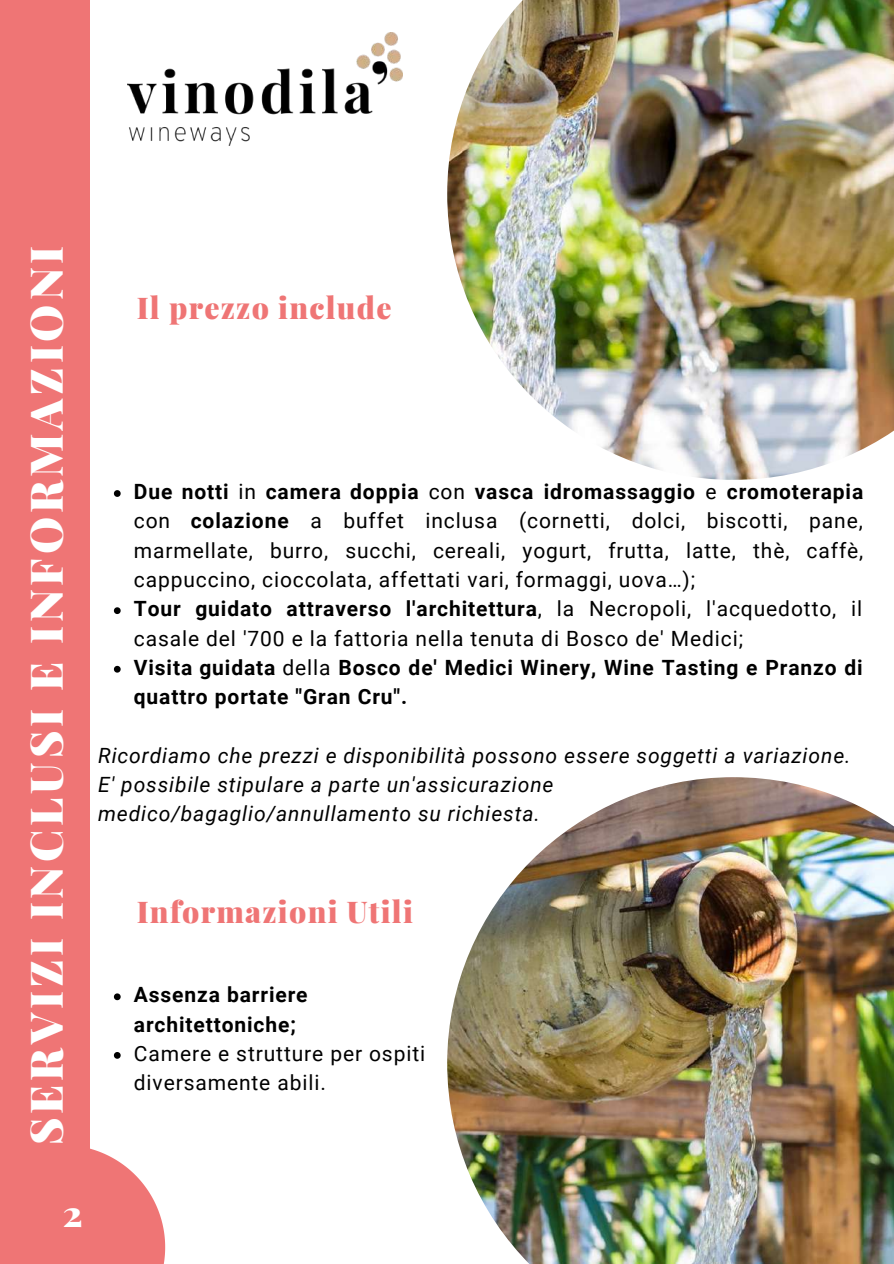
<style>
.page{position:relative;width:894px;height:1264px;background:#fff}
.page>*{position:absolute;margin:0;border:0;box-sizing:border-box;transform-origin:0 0}
.t1{font:900 45px "Playfair Display";letter-spacing:.085em;color:#fff}
.t2{font:900 36px "Playfair Display";color:#fff}
.t3{font:900 30px "Playfair Display";letter-spacing:.04em;color:#ef7575}
.t4{font:21px/29.2px "Roboto";letter-spacing:.045em;color:#000}
.t5{font:italic 21px/29.2px "Roboto";letter-spacing:.04em;color:#000}
.t6{font:700 21px/29.2px "Roboto";letter-spacing:.04em;color:#000}
.s1{font-weight:700}
</style>
<div class="page">
<div style="left:0;top:0;width:89px;height:1263px;background:#ef7575"></div>
<svg style="left:89px;top:1144px;width:76px;height:119px"></svg>
<img style="left:447px;top:0;width:446px;height:480px">
<svg style="left:114px;top:490px;width:7px;height:7px"></svg>
<svg style="left:114px;top:607px;width:7px;height:7px"></svg>
<svg style="left:114px;top:666px;width:7px;height:6px"></svg>
<svg style="left:114px;top:993px;width:7px;height:7px"></svg>
<svg style="left:114px;top:1052px;width:7px;height:6px"></svg>
<img style="left:447px;top:777px;width:446px;height:486px">
<img style="left:127px;top:33px;width:275px;height:113px">
<h1 class="t1" style="left:14px;top:1145px;width:901px;rotate:-90deg">SERVIZI INCLUSI E INFORMAZIONI</h1>
<h3 class="t3" style="left:137px;top:286px;width:256px">Il prezzo include</h3>
<p class="t4" style="left:134px;top:477px;width:730px"><span class="s1">Due notti</span> in <span class="s1">camera doppia</span> con <span class="s1">vasca idromassaggio</span> e <span class="s1">cromoterapia </span>con <span class="s1">colazione</span> a buffet inclusa (cornetti, dolci, biscotti, pane, marmellate, burro, succhi, cereali, yogurt, frutta, latte, thè, caffè, cappuccino, cioccolata, affettati vari, formaggi, uova…);<br><span class="s1">Tour guidato attraverso l'architettura</span>, la Necropoli, l'acquedotto, il casale del '700 e la fattoria nella tenuta di Bosco de' Medici;<br><span class="s1">Visita guidata</span> della <span class="s1">Bosco de' Medici Winery, Wine Tasting e Pranzo di quattro portate "Gran Cru".</span></p>
<p class="t5" style="left:98px;top:741px;width:753px">Ricordiamo che prezzi e disponibilità possono essere soggetti a variazione.<br>E' possibile stipulare a parte un'assicurazione medico/bagaglio/annullamento su richiesta.</p>
<h3 class="t3" style="left:137px;top:890px;width:278px">Informazioni Utili</h3>
<p class="t6" style="left:134px;top:980px;width:175px">Assenza barriere architettoniche;</p>
<p class="t4" style="left:134px;top:1039px;width:293px">Camere e strutture per ospiti diversamente abili.</p>
<h2 class="t2" style="left:63px;top:1188px;width:21px">2</h2>
</div>
